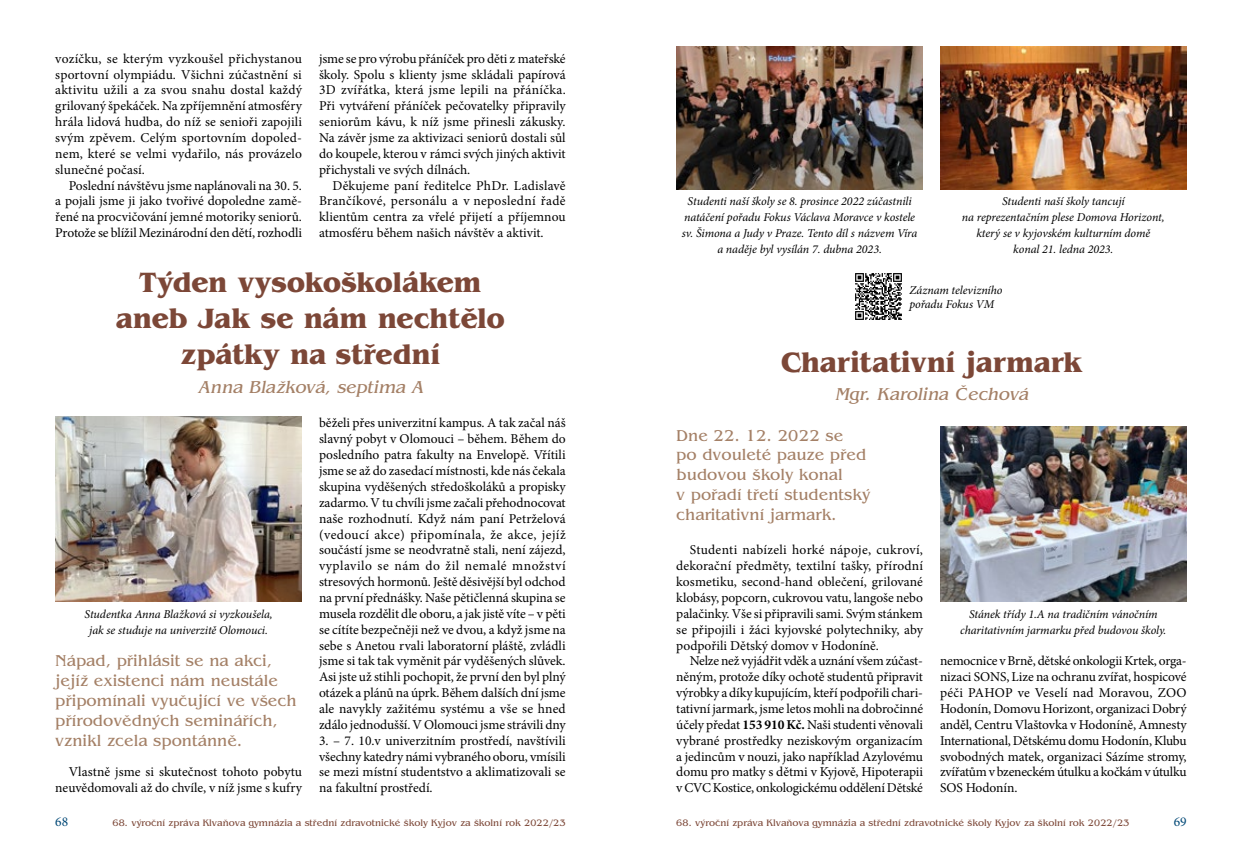
<style>
.page{position:relative;width:1242px;height:859px;background:#fff}
.page>*{position:absolute;margin:0;border:0;box-sizing:border-box;transform-origin:0 0}
.t1{font:700 29.25px/36px "Bangkok";color:#7c4737;text-align:center;scale:.96 1}
.t2{font:italic 18px "Bangkok";color:#a48066}
.t3{font:16.5px/19.8px "Bangkok";color:#a48066}
.t4{font:13.5px/15.9px "Minion Pro";letter-spacing:-.005em;color:#000;text-align:justify}
.t5{font:13.5px "Minion Pro";color:#004876}
.t6{font:italic 12px/15.9px "Minion Pro";letter-spacing:-.005em;color:#000;text-align:center}
.t7{font:9.75px "Bangkok";color:#7c4737}
.s1{font-weight:700}
</style>
<div class="page">
<img style="left:55px;top:417px;width:247px;height:185px">
<img style="left:676px;top:47px;width:247px;height:143px">
<img style="left:940px;top:47px;width:246px;height:143px">
<img style="left:855px;top:273px;width:47px;height:47px">
<img style="left:940px;top:427px;width:246px;height:175px">
<p class="t4" style="left:55px;top:50px;width:248px">vozíčku, se kterým vyzkoušel přichystanou sportovní olympiádu. Všichni zúčastnění si aktivitu užili a za svou snahu dostal každý grilovaný špekáček. Na zpříjemnění atmosféry hrála lidová hudba, do níž se senioři zapojili svým zpěvem. Celým sportovním dopoled&shy;nem, které se velmi vydařilo, nás provázelo slunečné počasí.</p>
<p class="t4" style="left:55px;top:177px;width:248px;text-indent:14px">Poslední návštěvu jsme naplánovali na 30. 5. a pojali jsme ji jako tvořivé dopoledne zamě&shy;řené na procvičování jemné motoriky seniorů.<br>Protože se blížil Mezinárodní den dětí, rozhodli</p>
<p class="t4" style="left:319px;top:50px;width:248px">jsme se pro výrobu přáníček pro děti z mateřské školy. Spolu s klienty jsme skládali papírová 3D zvířátka, která jsme lepili na přáníčka.<br>Při vytváření přáníček pečovatelky připravily seniorům kávu, k níž jsme přinesli zákusky.<br>Na závěr jsme za aktivizaci seniorů dostali sůl do koupele, kterou v rámci svých jiných aktivit přichystali ve svých dílnách.</p>
<p class="t4" style="left:319px;top:177px;width:248px;text-indent:14px">Děkujeme paní ředitelce PhDr. Ladislavě Brančíkové, personálu a v neposlední řadě klientům centra za vřelé přijetí a příjemnou atmosféru během našich návštěv a aktivit.</p>
<h1 class="t1" style="left:116px;top:265px;width:407px">Týden vysokoškolákem aneb Jak se nám nechtělo zpátky na střední</h1>
<h2 class="t2" style="left:198px;top:377px;width:230px">Anna Blažková, septima A</h2>
<p class="t6" style="left:85px;top:606px;width:190px">Studentka Anna Blažková si vyzkoušela, jak se studuje na univerzitě Olomouci.</p>
<p class="t3" style="left:55px;top:651px;width:243px">Nápad, přihlásit se na akci, jejíž existenci nám neustále připomínali vyučující ve všech přírodovědných seminářích, vznikl zcela spontánně.</p>
<p class="t4" style="left:55px;top:764px;width:248px;text-align:right">Vlastně jsme si skutečnost tohoto pobytu neuvědomovali až do chvíle, v níž jsme s kufry</p>
<p class="t4" style="left:319px;top:415px;width:248px">běželi přes univerzitní kampus. A tak začal náš slavný pobyt v Olomouci – během. Během do posledního patra fakulty na Envelopě. Vřítili jsme se až do zasedací místnosti, kde nás čekala skupina vyděšených středoškoláků a propisky zadarmo. V tu chvíli jsme začali přehodnocovat naše rozhodnutí. Když nám paní Petrželová (vedoucí akce) připomínala, že akce, jejíž součástí jsme se neodvratně stali, není zájezd, vyplavilo se nám do žil nemalé množství stresových hormonů. Ještě děsivější byl odchod na první přednášky. Naše pětičlenná skupina se musela rozdělit dle oboru, a jak jistě víte – v pěti se cítíte bezpečněji než ve dvou, a když jsme na sebe s Anetou rvali laboratorní pláště, zvládli jsme si tak tak vyměnit pár vyděšených slůvek.<br>Asi jste už stihli pochopit, že první den byl plný otázek a plánů na úprk. Během dalších dní jsme ale navykly zažitému systému a vše se hned zdálo jednodušší. V Olomouci jsme strávili dny</p>
<p class="t4" style="left:319px;top:732px;width:248px">3. – 7. 10.v univerzitním prostředí, navštívili všechny katedry námi vybraného oboru, vmísili se mezi místní studentstvo a aklimatizovali se na fakultní prostředí.</p>
<p class="t6" style="left:682px;top:194px;width:237px">Studenti naší školy se 8. prosince 2022 zúčastnili natáčení pořadu Fokus Václava Moravce v kostele sv. Šimona a Judy v Praze. Tento díl s názvem Víra a naděje byl vysílán 7. dubna 2023.</p>
<p class="t6" style="left:962px;top:194px;width:204px">Studenti naší školy tancují<br>na reprezentačním plese Domova Horizont, který se v kyjovském kulturním domě konal 21. ledna 2023.</p>
<p class="t6" style="left:909px;top:283px;width:95px;line-height:14.4px;text-align:left">Záznam televizního pořadu Fokus VM</p>
<h1 class="t1" style="left:781px;top:344px;width:315px">Charitativní jarmark</h1>
<h2 class="t2" style="left:834px;top:385px;width:198px">Mgr. Karolina Čechová</h2>
<p class="t3" style="left:676px;top:425px;width:195px">Dne 22. 12. 2022 se<br>po dvouleté pauze před budovou školy konal<br>v pořadí třetí studentský charitativní jarmark.</p>
<p class="t4" style="left:676px;top:542px;width:248px;text-indent:14px">Studenti nabízeli horké nápoje, cukroví, dekorační předměty, textilní tašky, přírodní kosmetiku, second-hand oblečení, grilované klobásy, popcorn, cukrovou vatu, langoše nebo palačinky. Vše si připravili sami. Svým stánkem se připojili i žáci kyjovské polytechniky, aby podpořili Dětský domov v Hodoníně.</p>
<p class="t4" style="left:676px;top:653px;width:248px;text-indent:14px">Nelze než vyjádřit vděk a uznání všem zúčast&shy;něným, protože díky ochotě studentů připravit výrobky a díky kupujícím, kteří podpořili chari&shy;tativní jarmark, jsme letos mohli na dobročinné účely předat <span class="s1">153 910 Kč.</span> Naši studenti věnovali vybrané prostředky neziskovým organizacím a jedincům v nouzi, jako například Azylovému domu pro matky s dětmi v Kyjově, Hipoterapii v CVC Kostice, onkologickému oddělení Dětské</p>
<p class="t6" style="left:960px;top:606px;width:208px">Stánek třídy 1.A na tradičním vánočním charitativním jarmarku před budovou školy.</p>
<p class="t4" style="left:940px;top:653px;width:248px">nemocnice v Brně, dětské onkologii Krtek, orga&shy;nizaci SONS, Lize na ochranu zvířat, hospicové péči PAHOP ve Veselí nad Moravou, ZOO Hodonín, Domovu Horizont, organizaci Dobrý anděl, Centru Vlaštovka v Hodoníně, Amnesty International, Dětskému domu Hodonín, Klubu svobodných matek, organizaci Sázíme stromy, zvířatům v bzeneckém útulku a kočkám v útulku SOS Hodonín.</p>
<p class="t5" style="left:55px;top:813px;width:14px">68</p>
<p class="t7" style="left:112px;top:818px;width:455px">68. výroční zpráva Klvaňova gymnázia a střední zdravotnické školy Kyjov za školní rok 2022/23</p>
<p class="t7" style="left:676px;top:818px;width:455px">68. výroční zpráva Klvaňova gymnázia a střední zdravotnické školy Kyjov za školní rok 2022/23</p>
<p class="t5" style="left:1173px;top:813px;width:14px">69</p>
</div>
